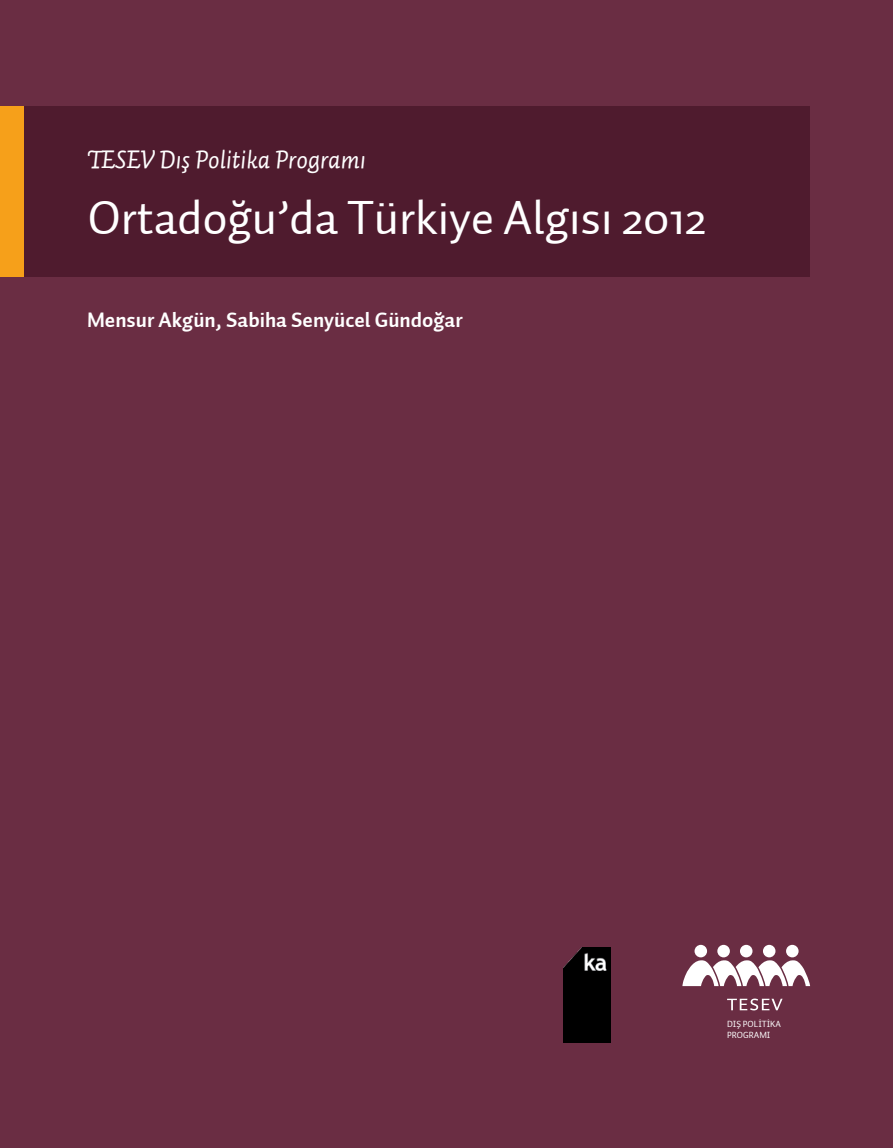
<style>
.page{position:relative;width:893px;height:1148px;background:#fff}
.page>*{position:absolute;margin:0;border:0;box-sizing:border-box;transform-origin:0 0}
.t1{font:48px "Auto 2 TR Regular";color:#fff}
.t2{font:italic 25.5px "Auto 2 TR Regular";color:#fff}
.t3{font:21px "Auto 2 TR Bold";color:#fff}
.t4{font:9px/10.8px "Auto 2 TR Regular";color:#fff}
</style>
<div class="page">
<div style="left:0;top:0;width:893px;height:1147px;background:#6a2d43"></div>
<div style="left:23px;top:106px;width:787px;height:170px;background:#4f1b2e"></div>
<div style="left:0;top:106px;width:23px;height:170px;background:#f6a01a"></div>
<svg style="left:727px;top:998px;width:56px;height:13px"></svg>
<div style="left:786px;top:944px;width:13px;height:13px;background:#fff;border-radius:50%"></div>
<div style="left:763px;top:944px;width:12px;height:13px;background:#fff;border-radius:50%"></div>
<div style="left:740px;top:944px;width:12px;height:13px;background:#fff;border-radius:50%"></div>
<div style="left:717px;top:944px;width:13px;height:13px;background:#fff;border-radius:50%"></div>
<svg style="left:682px;top:960px;width:128px;height:25px"></svg>
<div style="left:694px;top:944px;width:13px;height:13px;background:#fff;border-radius:50%"></div>
<img style="left:563px;top:947px;width:48px;height:95px">
<p class="t2" style="left:88px;top:142px;width:280px">TESEV Dış Politika Programı</p>
<h1 class="t1" style="left:88px;top:188px;width:620px">Ortadoğu’da Türkiye Algısı 2012</h1>
<p class="t3" style="left:87px;top:306px;width:377px">Mensur Akgün, Sabiha Senyücel Gündoğar</p>
<p class="t4" style="left:727px;top:1018px;width:55px">DIŞ POLİTİKA<br>PROGRAMI</p>
</div>
